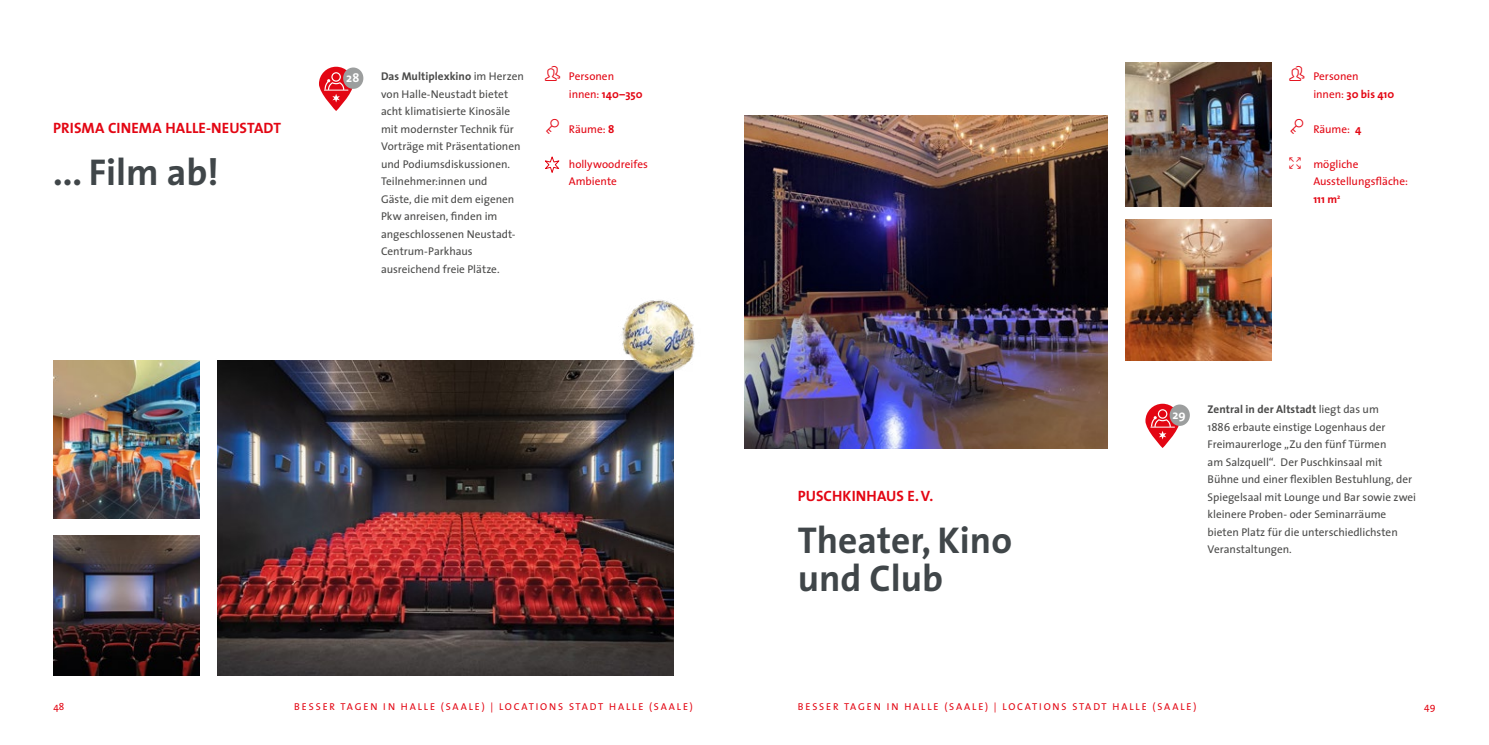
<style>
.page{position:relative;width:1489px;height:745px;background:#fff}
.page>*{position:absolute;margin:0;border:0;box-sizing:border-box;transform-origin:0 0}
.t1{font:700 37.5px "The Sans";color:#404649}
.t2{font:700 15px "The Sans";letter-spacing:.005em;color:#e30613}
.t3{font:700 12.5px "The Sans";color:#fff}
.t4{font:11.25px/17.5px "The Sans";color:#4a4a49}
.t5{font:11.25px/17.5px "The Sans";color:#e30613}
.t6{font:10px "The Sans";letter-spacing:.19em;color:#e30613}
.s1{font-weight:700}
</style>
<div class="page">
<svg style="left:545px;top:156px;width:15px;height:17px"></svg>
<svg style="left:319px;top:67px;width:34px;height:44px"></svg>
<svg style="left:324px;top:72px;width:24px;height:30px"></svg>
<div style="left:343px;top:67px;width:20px;height:22px;background:#9c9e9e;border-radius:50%"></div>
<img style="left:217px;top:360px;width:456px;height:315px">
<img style="left:53px;top:360px;width:146px;height:158px">
<img style="left:53px;top:535px;width:146px;height:140px">
<img style="left:618px;top:300px;width:77px;height:78px">
<svg style="left:1145px;top:403px;width:34px;height:45px"></svg>
<svg style="left:1150px;top:409px;width:24px;height:30px"></svg>
<div style="left:1169px;top:404px;width:20px;height:21px;background:#9c9e9e;border-radius:50%"></div>
<img style="left:744px;top:115px;width:363px;height:333px">
<img style="left:1125px;top:63px;width:146px;height:144px">
<img style="left:1125px;top:220px;width:146px;height:140px">
<h2 class="t2" style="left:53px;top:115px;width:229px">PRISMA CINEMA HALLE-NEUSTADT</h2>
<h1 class="t1" style="left:53px;top:141px;width:167px">... Film ab!</h1>
<p class="t3" style="left:346px;top:67px;width:15px">28</p>
<p class="t4" style="left:381px;top:67px;width:144px"><span class="s1">Das Multiplexkino</span> im Herzen von Halle-Neustadt bietet acht klimatisierte Kinosäle mit modernster Technik für<br>Vorträge mit Präsentationen und Podiumsdiskussionen.<br>Teilnehmer:innen und<br>Gäste, die mit dem eigenen<br>Pkw anreisen, finden im angeschlossenen Neustadt-<br>Centrum-Parkhaus ausreichend freie Plätze.</p>
<p class="t5" style="left:569px;top:67px;width:75px">Personen innen: <span class="s1">140–350</span></p>
<p class="t5" style="left:569px;top:120px;width:47px">Räume: <span class="s1">8</span></p>
<p class="t5" style="left:569px;top:155px;width:80px">hollywoodreifes<br>Ambiente</p>
<h2 class="t2" style="left:797px;top:482px;width:137px">PUSCHKINHAUS E.V.</h2>
<h1 class="t1" style="left:797px;top:508px;width:216px">Theater, Kino</h1>
<h1 class="t1" style="left:797px;top:546px;width:147px">und Club</h1>
<p class="t5" style="left:1313px;top:67px;width:83px">Personen<br>innen: <span class="s1">30 bis 410</span></p>
<p class="t5" style="left:1313px;top:120px;width:49px">Räume: <span class="s1">4</span></p>
<p class="t5" style="left:1313px;top:155px;width:96px">mögliche<br>Ausstellungsfläche:<br><span class="s1">111 m</span><sup>2</sup></p>
<p class="t3" style="left:1172px;top:404px;width:15px">29</p>
<p class="t4" style="left:1207px;top:400px;width:210px"><span class="s1">Zentral in der Altstadt</span> liegt das um<br>1886 erbaute einstige Logenhaus der Freimaurerloge „Zu den fünf Türmen<br>am Salzquell“. Der Puschkinsaal mit Bühne und einer flexiblen Bestuhlung, der Spiegelsaal mit Lounge und Bar sowie zwei kleinere Proben- oder Seminarräume bieten Platz für die unterschiedlichsten</p>
<p class="t4" style="left:1207px;top:540px;width:86px">Veranstaltungen.</p>
<p class="t6" style="left:53px;top:698px;width:12px">48</p>
<p class="t6" style="left:294px;top:698px;width:400px">BESSER TAGEN IN HALLE (SAALE) | LOCATIONS STADT HALLE (SAALE)</p>
<p class="t6" style="left:797px;top:698px;width:400px">BESSER TAGEN IN HALLE (SAALE) | LOCATIONS STADT HALLE (SAALE)</p>
<p class="t6" style="left:1423px;top:698px;width:13px">49</p>
</div>
